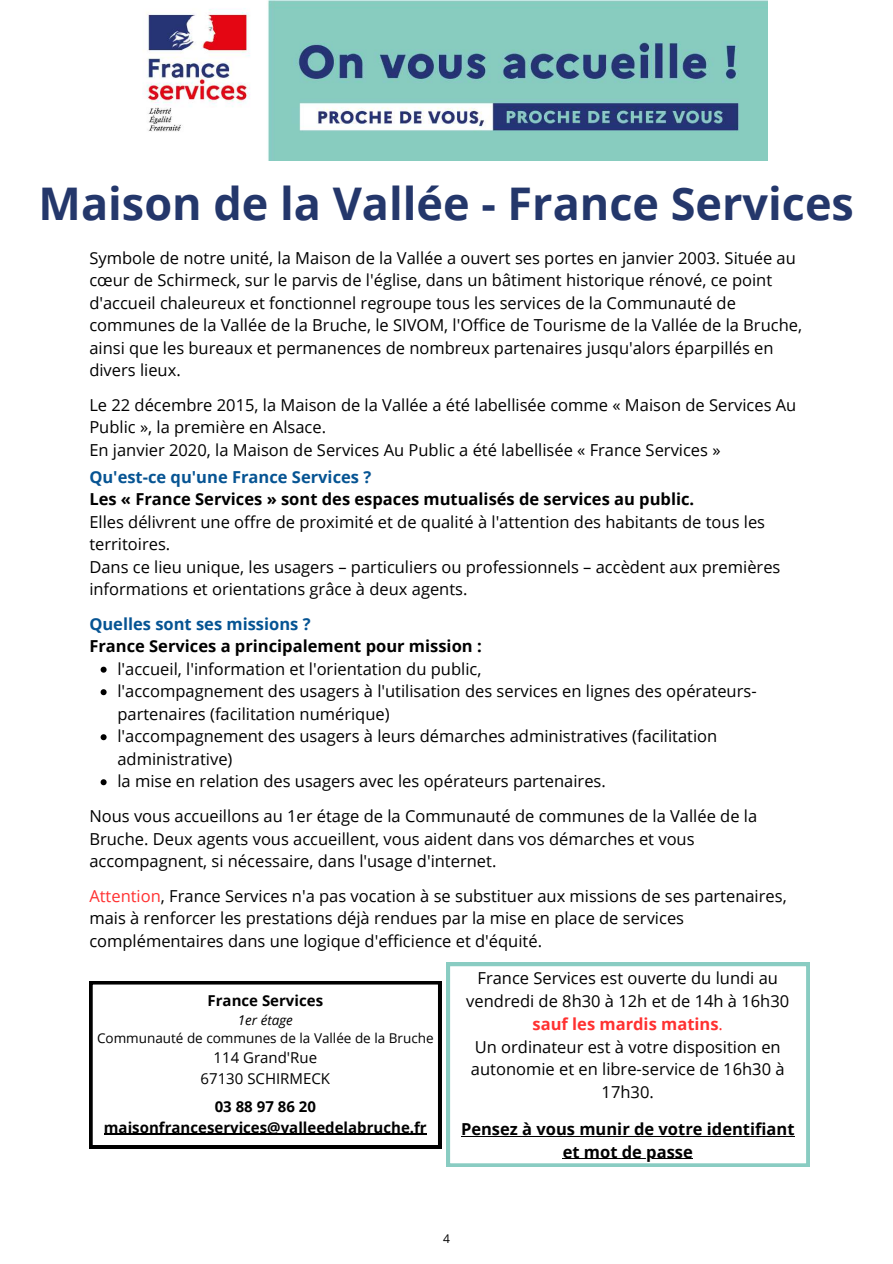
<style>
.page{position:relative;width:893px;height:1264px;background:#fff}
.page>*{position:absolute;margin:0;border:0;box-sizing:border-box;transform-origin:0 0}
.t1{font:700 45px "Open Sans";color:#24376b}
.t2{font:16.5px/22.5px "Open Sans";color:#000}
.t3{font:700 16.5px/22.8px "Open Sans";color:#000;text-align:center}
.t4{font:700 16.5px "Open Sans";color:#065493}
.t5{font:700 15px/20.5px "Open Sans";color:#000;text-align:center}
.t6{font:15px/20.5px "Open Sans";color:#000;text-align:center}
.t7{font:13.5px "Open Sans";color:#000}
.t8{font:italic 13.5px "Open Sans";color:#000}
.t9{font:12px "Open Sans";color:#000}
.s1{color:#ff3131}
.s2{font-weight:700;color:#ff3131}
</style>
<div class="page">
<svg style="left:89px;top:981px;width:352px;height:167px"></svg>
<hr style="left:104px;top:1133px;width:323px;height:1px;background:#000">
<svg style="left:446px;top:962px;width:363px;height:204px"></svg>
<img style="left:142px;top:0;width:625px;height:161px">
<svg style="left:101px;top:666px;width:6px;height:6px"></svg>
<svg style="left:101px;top:689px;width:6px;height:6px"></svg>
<svg style="left:101px;top:734px;width:6px;height:6px"></svg>
<svg style="left:101px;top:779px;width:6px;height:6px"></svg>
<hr style="left:461px;top:1135px;width:333px;height:1px;background:#000">
<hr style="left:562px;top:1158px;width:130px;height:1px;background:#000">
<h1 class="t1" style="left:39px;top:172px;width:816px">Maison de la Vallée - France Services</h1>
<p class="t2" style="left:89px;top:246px;width:714px">Symbole de notre unité, la Maison de la Vallée a ouvert ses portes en janvier 2003. Située au cœur de Schirmeck, sur le parvis de l'église, dans un bâtiment historique rénové, ce point d'accueil chaleureux et fonctionnel regroupe tous les services de la Communauté de communes de la Vallée de la Bruche, le SIVOM, l'Office de Tourisme de la Vallée de la Bruche, ainsi que les bureaux et permanences de nombreux partenaires jusqu'alors éparpillés en divers lieux.</p>
<p class="t2" style="left:89px;top:393px;width:708px">Le 22 décembre 2015, la Maison de la Vallée a été labellisée comme « Maison de Services Au<br>Public », la première en Alsace.<br>En janvier 2020, la Maison de Services Au Public a été labellisée « France Services »</p>
<p class="t4" style="left:89px;top:465px;width:283px">Qu'est-ce qu'une France Services ?</p>
<p class="t3" style="left:89px;top:487px;width:606px">Les « France Services » sont des espaces mutualisés de services au public.</p>
<p class="t2" style="left:89px;top:510px;width:692px">Elles délivrent une offre de proximité et de qualité à l'attention des habitants de tous les territoires.<br>Dans ce lieu unique, les usagers – particuliers ou professionnels – accèdent aux premières informations et orientations grâce à deux agents.</p>
<p class="t4" style="left:89px;top:612px;width:223px">Quelles sont ses missions ?</p>
<p class="t3" style="left:89px;top:634px;width:394px">France Services a principalement pour mission :</p>
<p class="t2" style="left:117px;top:657px;width:640px">l'accueil, l'information et l'orientation du public,<br>l'accompagnement des usagers à l'utilisation des services en lignes des opérateurs&shy;partenaires (facilitation numérique)<br>l'accompagnement des usagers à leurs démarches administratives (facilitation administrative)<br>la mise en relation des usagers avec les opérateurs partenaires.</p>
<p class="t2" style="left:89px;top:804px;width:669px">Nous vous accueillons au 1er étage de la Communauté de communes de la Vallée de la<br>Bruche. Deux agents vous accueillent, vous aident dans vos démarches et vous accompagnent, si nécessaire, dans l'usage d'internet.</p>
<p class="t2" style="left:89px;top:883px;width:698px"><span class="s1">Attention</span>, France Services n'a pas vocation à se substituer aux missions de ses partenaires, mais à renforcer les prestations déjà rendues par la mise en place de services complémentaires dans une logique d'efficience et d'équité.</p>
<p class="t5" style="left:207px;top:989px;width:117px">France Services</p>
<p class="t8" style="left:238px;top:1010px;width:57px">1er étage</p>
<p class="t7" style="left:97px;top:1028px;width:338px">Communauté de communes de la Vallée de la Bruche</p>
<p class="t6" style="left:200px;top:1047px;width:131px">114 Grand'Rue<br>67130 SCHIRMECK</p>
<p class="t5" style="left:104px;top:1096px;width:324px">03 88 97 86 20 maisonfranceservices@valleedelabruche.fr</p>
<p class="t2" style="left:466px;top:966px;width:324px;text-align:center">France Services est ouverte du lundi au vendredi de 8h30 à 12h et de 14h à 16h30 <span class="s2">sauf les mardis matins</span><span class="s1">.<br></span>Un ordinateur est à votre disposition en autonomie et en libre-service de 16h30 à<br>17h30.</p>
<p class="t3" style="left:461px;top:1116px;width:335px">Pensez à vous munir de votre identifiant et mot de passe</p>
<p class="t9" style="left:443px;top:1230px;width:8px">4</p>
</div>
